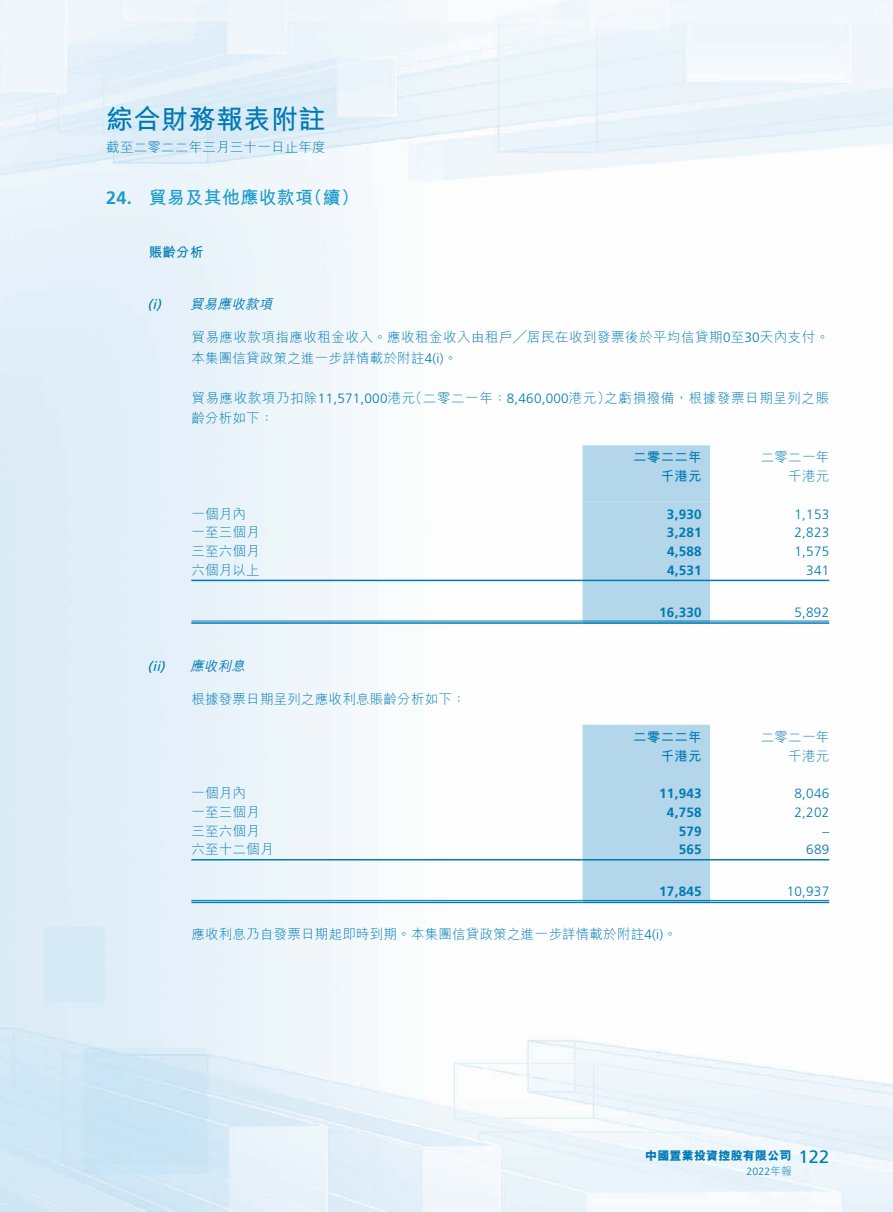
<style>
.page{position:relative;width:893px;height:1212px;background:#fff}
.page>*{position:absolute;margin:0;border:0;box-sizing:border-box;transform-origin:0 0}
.t1{font:700 27px "M Hei HK";letter-spacing:.015em;color:#007ab4}
.t2{font:700 18px "M Hei HK";letter-spacing:.015em;color:#1b9bca}
.t3{font:18px "Frutiger LT Std";color:#007ab4}
.t4{font:700 18px "Frutiger LT Std";color:#1b9bca}
.t5{font:300 13.5px "M Hei HK";letter-spacing:.015em;color:#007ab4}
.t6{font:300 13.5px/20.2px "M Hei HK";letter-spacing:.035em;color:#007ab4}
.t7{font:700 13.5px "Frutiger LT Std";letter-spacing:.015em;color:#007ab4}
.t8{font:300 13.5px/20.2px "M Hei HK";letter-spacing:.045em;color:#007ab4}
.t9{font:300 13.5px "Frutiger LT Std";letter-spacing:.015em;color:#007ab4}
.t10{font:700 13.5px "M Hei HK";letter-spacing:.015em;color:#007ab4}
.t11{font:italic 500 13.5px "M Hei HK";color:#007ab4}
.t12{font:italic 13.5px "Frutiger LT Std";color:#007ab4}
.t13{font:800 12px "M Hei HK";letter-spacing:.02em;color:#007ab4}
.t14{font:300 10.5px "Frutiger LT Std";color:#007ab4}
.s1{font-family:"Frutiger LT Std"}
.s2{font-family:"M Hei HK"}
</style>
<div class="page">
<div style="left:583px;top:445px;width:127px;height:176px;background:#b3d6ea"></div>
<hr style="left:191px;top:580px;width:392px;height:1px;background:#007ab4">
<hr style="left:583px;top:580px;width:127px;height:1px;background:#007ab4">
<hr style="left:710px;top:580px;width:119px;height:1px;background:#007ab4">
<hr style="left:191px;top:621px;width:392px;height:1px;background:#007ab4">
<hr style="left:191px;top:622px;width:392px;height:2px;background:#007ab4">
<hr style="left:583px;top:621px;width:127px;height:1px;background:#007ab4">
<hr style="left:583px;top:622px;width:127px;height:2px;background:#007ab4">
<hr style="left:710px;top:621px;width:119px;height:1px;background:#007ab4">
<hr style="left:710px;top:622px;width:119px;height:2px;background:#007ab4">
<div style="left:583px;top:725px;width:127px;height:177px;background:#b3d6ea"></div>
<hr style="left:191px;top:859px;width:392px;height:1px;background:#007ab4">
<hr style="left:583px;top:859px;width:127px;height:1px;background:#007ab4">
<hr style="left:710px;top:859px;width:119px;height:1px;background:#007ab4">
<hr style="left:191px;top:900px;width:392px;height:1px;background:#007ab4">
<hr style="left:191px;top:902px;width:392px;height:1px;background:#007ab4">
<hr style="left:583px;top:900px;width:127px;height:1px;background:#007ab4">
<hr style="left:583px;top:902px;width:127px;height:1px;background:#007ab4">
<hr style="left:710px;top:900px;width:119px;height:1px;background:#007ab4">
<hr style="left:710px;top:902px;width:119px;height:1px;background:#007ab4">
<h1 class="t1" style="left:106px;top:99px;width:221px">綜合財務報表附註</h1>
<p class="t5" style="left:106px;top:138px;width:221px">截至二零二二年三月三十一日止年度</p>
<h2 class="t4" style="left:106px;top:187px;width:27px">24.</h2>
<h2 class="t2" style="left:149px;top:184px;width:166px">貿易及其他應收款項</h2>
<h2 class="t2" style="left:305px;top:184px;width:56px">（續(</h2>
<p class="t10" style="left:149px;top:242px;width:56px">賬齡分析</p>
<p class="t12" style="left:148px;top:297px;width:14px">i(</p>
<p class="t12" style="left:156px;top:297px;width:10px">)</p>
<p class="t11" style="left:190px;top:295px;width:88px">貿易應收款項</p>
<p class="t6" style="left:191px;top:327px;width:639px">貿易應收款項指應收租金收入。應收租金收入由租戶╱居民在收到發票後於平均信貸期 至<span class="s1">0 30</span>天內支付。本集團信貸政策之進一步詳情載於附註 。<span class="s1">( i (4</span></p>
<p class="t8" style="left:604px;top:388px;width:226px">之虧損撥備，根據發票日期呈列之賬</p>
<p class="t5" style="left:409px;top:389px;width:203px">（二零二一年：<span class="s1">8,460,000</span>港元）</p>
<p class="t8" style="left:191px;top:388px;width:226px">貿易應收款項乃扣除<span class="s1">11,571,000</span>港元齡分析如下：</p>
<p class="t10" style="left:633px;top:448px;width:70px">二零二二年</p>
<p class="t5" style="left:761px;top:448px;width:70px">二零二一年</p>
<p class="t10" style="left:661px;top:466px;width:42px">千港元</p>
<p class="t5" style="left:788px;top:467px;width:42px">千港元</p>
<p class="t5" style="left:191px;top:504px;width:56px">一個月內</p>
<p class="t7" style="left:667px;top:506px;width:36px">3,930</p>
<p class="t9" style="left:794px;top:506px;width:36px">1,153</p>
<p class="t5" style="left:191px;top:523px;width:70px">一至三個月</p>
<p class="t7" style="left:667px;top:525px;width:36px">3,281</p>
<p class="t9" style="left:794px;top:525px;width:36px">2,823</p>
<p class="t5" style="left:191px;top:542px;width:70px">三至六個月</p>
<p class="t7" style="left:667px;top:543px;width:36px">4,588</p>
<p class="t9" style="left:794px;top:544px;width:36px">1,575</p>
<p class="t5" style="left:191px;top:560px;width:70px">六個月以上</p>
<p class="t7" style="left:667px;top:562px;width:36px">4,531</p>
<p class="t9" style="left:806px;top:563px;width:24px">341</p>
<p class="t7" style="left:659px;top:604px;width:44px">16,330</p>
<p class="t9" style="left:794px;top:605px;width:36px">5,892</p>
<p class="t12" style="left:148px;top:659px;width:22px">( )</p>
<p class="t12" style="left:152px;top:659px;width:13px">ii</p>
<p class="t11" style="left:190px;top:656px;width:60px">應收利息</p>
<p class="t5" style="left:191px;top:689px;width:276px">根據發票日期呈列之應收利息賬齡分析如下：</p>
<p class="t10" style="left:633px;top:727px;width:70px">二零二二年</p>
<p class="t5" style="left:761px;top:727px;width:70px">二零二一年</p>
<p class="t10" style="left:661px;top:746px;width:42px">千港元</p>
<p class="t5" style="left:788px;top:746px;width:42px">千港元</p>
<p class="t5" style="left:191px;top:783px;width:56px">一個月內</p>
<p class="t7" style="left:659px;top:785px;width:44px">11,943</p>
<p class="t9" style="left:794px;top:786px;width:36px">8,046</p>
<p class="t5" style="left:191px;top:802px;width:70px">一至三個月</p>
<p class="t7" style="left:667px;top:804px;width:36px">4,758</p>
<p class="t9" style="left:794px;top:804px;width:36px">2,202</p>
<p class="t5" style="left:191px;top:821px;width:70px">三至六個月</p>
<p class="t7" style="left:679px;top:823px;width:24px">579</p>
<p class="t9" style="left:822px;top:823px;width:8px">–</p>
<p class="t5" style="left:191px;top:840px;width:84px">六至十二個月</p>
<p class="t7" style="left:679px;top:842px;width:24px">565</p>
<p class="t9" style="left:806px;top:842px;width:24px">689</p>
<p class="t7" style="left:659px;top:884px;width:44px">17,845</p>
<p class="t5" style="left:191px;top:924px;width:487px">應收利息乃自發票日期起即時到期。本集團信貸政策之進一步詳情載於附註 。<span class="s1">( i (4</span></p>
<p class="t9" style="left:787px;top:884px;width:44px">10,937</p>
<p class="t13" style="left:645px;top:1147px;width:148px">中國置業投資控股有限公司</p>
<p class="t14" style="left:746px;top:1165px;width:47px">2022<span class="s2">年報</span></p>
<h2 class="t3" style="left:799px;top:1146px;width:32px">122</h2>
</div>
